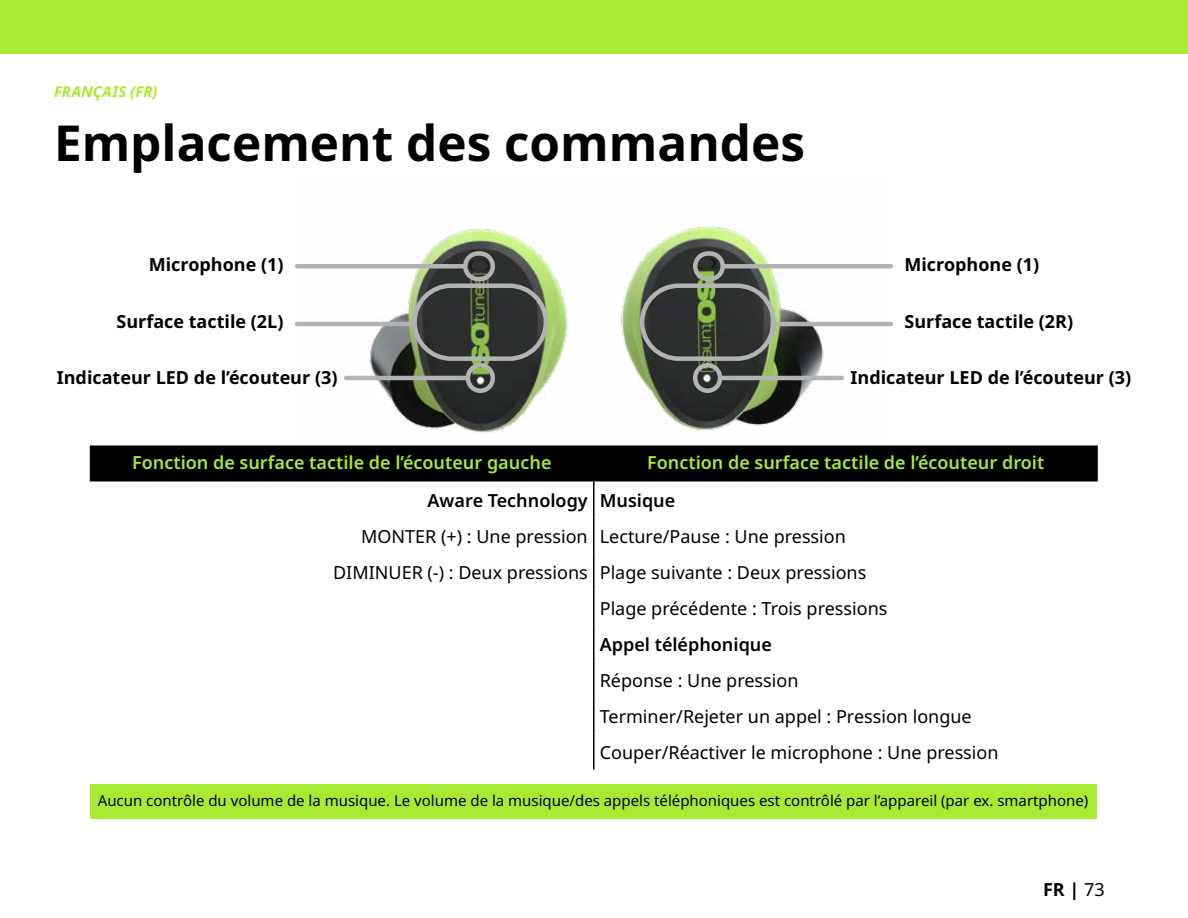
<style>
.page{position:relative;width:1188px;height:918px;background:#fff}
.page>*{position:absolute;margin:0;border:0;box-sizing:border-box;transform-origin:0 0}
.t1{font:700 49.5px "Noto Sans";color:#000}
.t2{font:18px/36px "Noto Sans";color:#000}
.t3{font:700 18px "Noto Sans";color:#000}
.t4{font:600 18px "Noto Sans";color:#a8ea33}
.t5{font:600 18px "Noto Sans";color:#000}
.t6{font:15px "Noto Sans";color:#000}
.t7{font:italic 700 15px "Noto Sans";letter-spacing:.01em;color:#a8ea33}
.s1{font-weight:400}
</style>
<div class="page">
<div style="left:0;top:0;width:1188px;height:54px;background:#a8ea33"></div>
<img style="left:297px;top:226px;width:594px;height:220px">
<div style="left:90px;top:446px;width:1008px;height:36px;background:#000"></div>
<hr style="left:593px;top:482px;width:2px;height:36px;background:#000">
<hr style="left:593px;top:518px;width:2px;height:36px;background:#000">
<hr style="left:593px;top:554px;width:2px;height:36px;background:#000">
<hr style="left:593px;top:590px;width:2px;height:36px;background:#000">
<hr style="left:593px;top:626px;width:2px;height:36px;background:#000">
<hr style="left:593px;top:662px;width:2px;height:36px;background:#000">
<hr style="left:593px;top:698px;width:2px;height:36px;background:#000">
<hr style="left:593px;top:734px;width:2px;height:36px;background:#000">
<div style="left:463px;top:251px;width:32px;height:30px;border:4px solid #b3b3b3;border-radius:13px"></div>
<div style="left:693px;top:251px;width:32px;height:30px;border:4px solid #b3b3b3;border-radius:13px"></div>
<div style="left:466px;top:363px;width:29px;height:30px;border:4px solid #b3b3b3;border-radius:12px"></div>
<div style="left:693px;top:363px;width:29px;height:30px;border:4px solid #b3b3b3;border-radius:12px"></div>
<div style="left:412px;top:284px;width:136px;height:77px;border:4px solid #b3b3b3;border-radius:36px"></div>
<div style="left:640px;top:284px;width:136px;height:77px;border:4px solid #b3b3b3;border-radius:36px"></div>
<hr style="left:297px;top:264px;width:166px;height:4px;background:#b3b3b3">
<hr style="left:725px;top:264px;width:166px;height:4px;background:#b3b3b3">
<hr style="left:346px;top:376px;width:120px;height:4px;background:#b3b3b3">
<hr style="left:722px;top:376px;width:120px;height:4px;background:#b3b3b3">
<hr style="left:297px;top:322px;width:115px;height:4px;background:#b3b3b3">
<hr style="left:776px;top:322px;width:115px;height:4px;background:#b3b3b3">
<div style="left:90px;top:784px;width:1007px;height:35px;background:#a8ea33"></div>
<p class="t7" style="left:54px;top:81px;width:105px">FRANÇAIS (FR)</p>
<h1 class="t1" style="left:54px;top:108px;width:753px">Emplacement des commandes</h1>
<p class="t3" style="left:149px;top:252px;width:136px">Microphone (1)</p>
<p class="t3" style="left:905px;top:252px;width:136px">Microphone (1)</p>
<p class="t3" style="left:116px;top:309px;width:169px">Surface tactile (2L)</p>
<p class="t3" style="left:905px;top:309px;width:170px">Surface tactile (2R)</p>
<p class="t3" style="left:57px;top:364px;width:282px">Indicateur LED de l’écouteur (3)</p>
<p class="t3" style="left:851px;top:364px;width:282px">Indicateur LED de l’écouteur (3)</p>
<p class="t4" style="left:132px;top:450px;width:421px">Fonction de surface tactile de l’écouteur gauche</p>
<p class="t4" style="left:647px;top:450px;width:399px">Fonction de surface tactile de l’écouteur droit</p>
<p class="t5" style="left:428px;top:488px;width:249px">Aware Technology Musique</p>
<p class="t2" style="left:361px;top:519px;width:486px">MONTER (+) : Une pression Lecture/Pause : Une pression</p>
<p class="t2" style="left:333px;top:555px;width:535px">DIMINUER (-) : Deux pressions Plage suivante : Deux pressions</p>
<p class="t2" style="left:600px;top:591px;width:289px">Plage précédente : Trois pressions</p>
<p class="t5" style="left:600px;top:632px;width:174px">Appel téléphonique</p>
<p class="t2" style="left:600px;top:663px;width:400px">Réponse : Une pression<br>Terminer/Rejeter un appel : Pression longue<br>Couper/Réactiver le microphone : Une pression</p>
<p class="t6" style="left:98px;top:790px;width:992px">Aucun contrôle du volume de la musique. Le volume de la musique/des appels téléphoniques est contrôlé par l’appareil (par ex. smartphone)</p>
<p class="t3" style="left:1043px;top:877px;width:63px">FR | <span class="s1">73</span></p>
</div>
